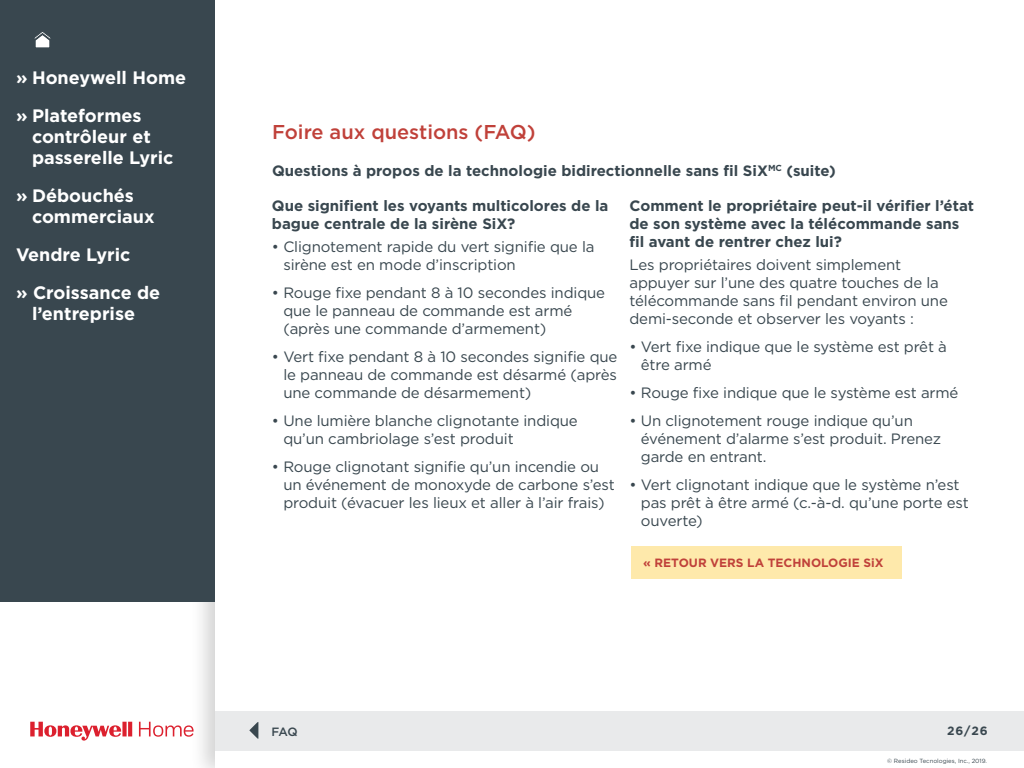
<style>
.page{position:relative;width:1024px;height:768px;background:#fff}
.page>*{position:absolute;margin:0;border:0;box-sizing:border-box;transform-origin:0 0}
.t1{font:500 20px "Gotham";color:#c0413a}
.t2{font:700 18px/38px "Gotham";color:#fff}
.t3{font:15px/18px "Gotham";letter-spacing:-.01em;color:#39474f}
.t4{font:700 15px/18px "Gotham";color:#39474f}
.t5{font:700 12px "Gotham";color:#c0413a}
.t6{font:700 12px "Gotham";color:#39474f}
.t7{font:500 12px "Gotham";color:#39474f}
.t8{font:6px "Gotham";color:#39474f}
</style>
<div class="page">
<div style="left:0;top:0;width:215px;height:602px;background:#39474f"></div>
<div style="left:215px;top:711px;width:809px;height:40px;background:#e9eaeb"></div>
<svg style="left:30px;top:722px;width:164px;height:19px"></svg>
<div style="left:631px;top:546px;width:271px;height:33px;background:#fee9ab"></div>
<svg style="left:34px;top:32px;width:17px;height:16px"></svg>
<p class="t2" style="left:16px;top:59px;width:172px">» Honeywell Home » Plateformes</p>
<p class="t2" style="left:32px;top:126px;width:143px;line-height:21px">contrôleur et passerelle Lyric</p>
<p class="t2" style="left:32px;top:185px;width:124px;line-height:21px;text-indent:-16px">» Débouchés commerciaux</p>
<p class="t2" style="left:16px;top:236px;width:146px">Vendre Lyric<br>» Croissance de</p>
<p class="t2" style="left:32px;top:295px;width:105px">l’entreprise</p>
<h1 class="t1" style="left:272px;top:119px;width:265px">Foire aux questions (FAQ)</h1>
<p class="t4" style="left:272px;top:162px;width:565px">Questions à propos de la technologie bidirectionnelle sans fil SiX<sup>MC</sup> (suite)</p>
<p class="t4" style="left:272px;top:197px;width:338px">Que signifient les voyants multicolores de la bague centrale de la sirène SiX?</p>
<p class="t3" style="left:283px;top:237px;width:313px;text-indent:-11px">• Clignotement rapide du vert signifie que la sirène est en mode d’inscription</p>
<p class="t3" style="left:283px;top:283px;width:323px;text-indent:-11px">• Rouge fixe pendant 8 à 10 secondes indique que le panneau de commande est armé (après une commande d’armement)</p>
<p class="t3" style="left:283px;top:347px;width:336px;text-align:justify;text-indent:-11px">• Vert fixe pendant 8 à 10 secondes signifie que le panneau de commande est désarmé (après une commande de désarmement)</p>
<p class="t3" style="left:283px;top:411px;width:296px;text-indent:-11px">• Une lumière blanche clignotante indique qu’un cambriolage s’est produit</p>
<p class="t3" style="left:283px;top:457px;width:333px;text-indent:-11px">• Rouge clignotant signifie qu’un incendie ou un événement de monoxyde de carbone s’est produit (évacuer les lieux et aller à l’air frais)</p>
<p class="t4" style="left:629px;top:197px;width:346px">Comment le propriétaire peut-il vérifier l’état de son système avec la télécommande sans fil avant de rentrer chez lui?</p>
<p class="t3" style="left:629px;top:255px;width:320px">Les propriétaires doivent simplement appuyer sur l’une des quatre touches de la télécommande sans fil pendant environ une demi-seconde et observer les voyants :</p>
<p class="t3" style="left:641px;top:337px;width:308px;text-indent:-11px">• Vert fixe indique que le système est prêt à être armé</p>
<p class="t3" style="left:629px;top:383px;width:330px">• Rouge fixe indique que le système est armé</p>
<p class="t3" style="left:641px;top:411px;width:302px;text-indent:-11px">• Un clignotement rouge indique qu’un événement d’alarme s’est produit. Prenez garde en entrant.</p>
<p class="t3" style="left:641px;top:475px;width:329px;text-indent:-11px">• Vert clignotant indique que le système n’est pas prêt à être armé (c.-à-d. qu’une porte est ouverte)</p>
<p class="t5" style="left:643px;top:554px;width:242px">« RETOUR VERS LA TECHNOLOGIE SiX</p>
<p class="t7" style="left:272px;top:724px;width:28px">FAQ</p>
<p class="t6" style="left:947px;top:723px;width:42px">26/26</p>
<p class="t8" style="left:887px;top:757px;width:101px">© Resideo Tecnologies, Inc., 2019.</p>
</div>
